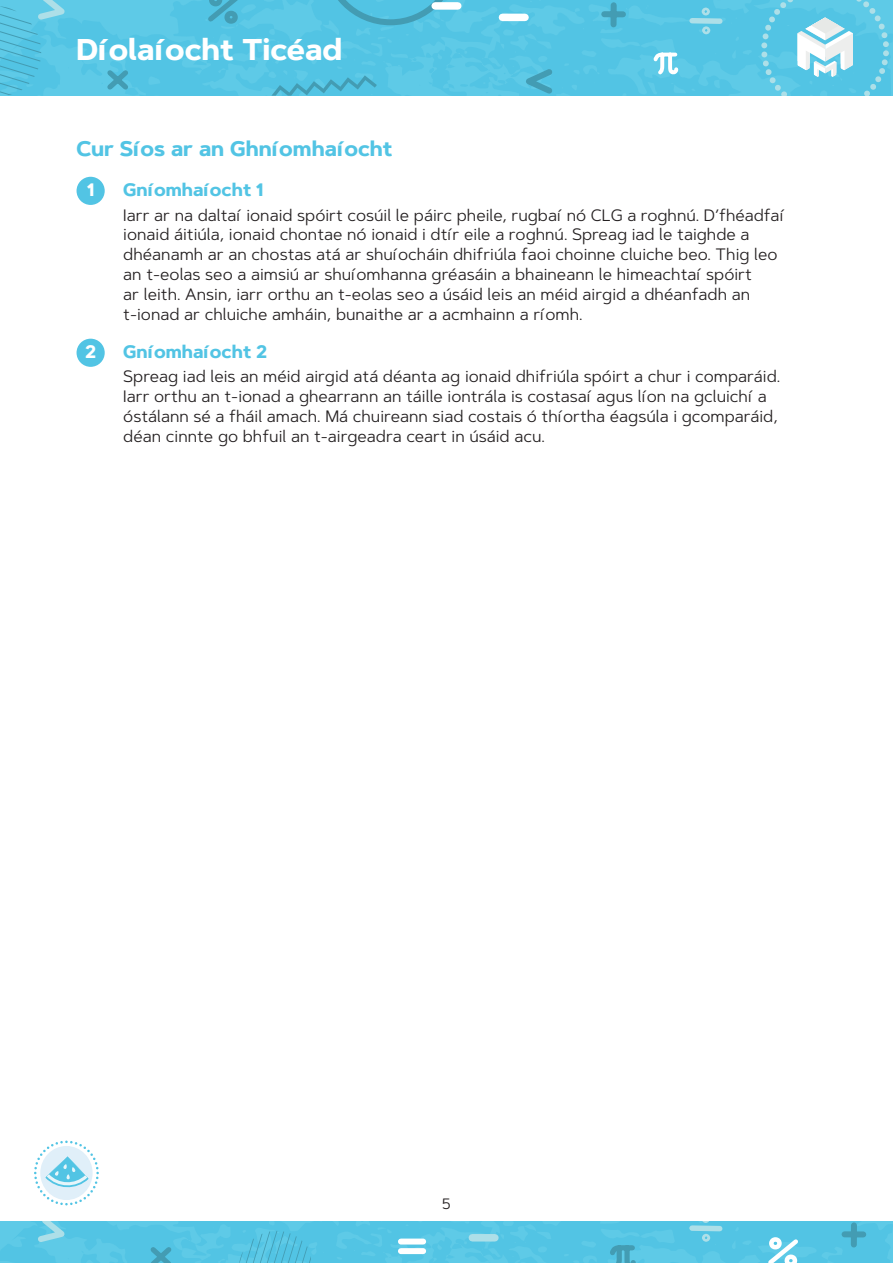
<style>
.page{position:relative;width:893px;height:1263px;background:#fff}
.page>*{position:absolute;margin:0;border:0;box-sizing:border-box;transform-origin:0 0}
.t1{font:700 30px "Artegra Sans";color:#fff}
.H2_Number-BLUE{font:700 21px "Artegra Sans";color:#52c4e4}
.H3_Number-BLUE{font:700 18px "Artegra Sans";color:#52c4e4}
.t2{font:700 18px "Artegra Sans";color:#fff}
.Body{font:16.5px/19.8px "Artegra Sans";color:#231f20}
.t3{font:15px "Artegra Sans";color:#231f20}
</style>
<div class="page">
<svg style="left:0;top:0;width:893px;height:96px;background:#56c6e5"></svg>
<svg style="left:271px;top:75px;width:106px;height:21px;background:#4fbbd9"></svg>
<svg style="left:0;top:0;width:75px;height:94px;background:#5ac6e3"></svg>
<svg style="left:514px;top:64px;width:43px;height:32px"></svg>
<div style="left:502px;top:14px;width:23px;height:7px;background:#fff"></div>
<svg style="left:686px;top:5px;width:39px;height:32px"></svg>
<div style="left:604px;top:11px;width:19px;height:6px;background:#439cb3"></div>
<div style="left:610px;top:5px;width:7px;height:19px;background:#439cb3"></div>
<svg style="left:652px;top:51px;width:28px;height:27px"></svg>
<svg style="left:203px;top:0;width:40px;height:28px"></svg>
<svg style="left:323px;top:0;width:135px;height:25px;background:#51bdda"></svg>
<svg style="left:103px;top:65px;width:30px;height:29px"></svg>
<svg style="left:761px;top:0;width:128px;height:96px;background:#75cfe7"></svg>
<div style="left:435px;top:2px;width:23px;height:8px;background:#fff"></div>
<svg style="left:0;top:1221px;width:893px;height:42px;background:#59c6e4"></svg>
<svg style="left:34px;top:1140px;width:65px;height:65px"></svg>
<div style="left:77px;top:177px;width:28px;height:28px;background:#52c4e4;border-radius:50%"></div>
<div style="left:77px;top:339px;width:28px;height:28px;background:#52c4e4;border-radius:50%"></div>
<h1 class="t1" style="left:77px;top:28px;width:267px">Díolaíocht Ticéad</h1>
<p class="H2_Number-BLUE" style="left:77px;top:133px;width:318px">Cur Síos ar an Ghníomhaíocht</p>
<h3 class="t2" style="left:87px;top:177px;width:9px">1</h3>
<p class="H3_Number-BLUE" style="left:123px;top:177px;width:142px">Gníomhaíocht 1</p>
<p class="Body" style="left:123px;top:204px;width:663px">Iarr ar na daltaí ionaid spóirt cosúil le páirc pheile, rugbaí nó CLG a roghnú. D’fhéadfaí ionaid áitiúla, ionaid chontae nó ionaid i dtír eile a roghnú. Spreag iad le taighde a dhéanamh ar an chostas atá ar shuíocháin dhifriúla faoi choinne cluiche beo. Thig leo an t-eolas seo a aimsiú ar shuíomhanna gréasáin a bhaineann le himeachtaí spóirt<br>ar leith. Ansin, iarr orthu an t-eolas seo a úsáid leis an méid airgid a dhéanfadh an t-ionad ar chluiche amháin, bunaithe ar a acmhainn a ríomh.</p>
<h3 class="t2" style="left:85px;top:339px;width:12px">2</h3>
<p class="H3_Number-BLUE" style="left:123px;top:339px;width:145px">Gníomhaíocht 2</p>
<p class="Body" style="left:123px;top:366px;width:658px">Spreag iad leis an méid airgid atá déanta ag ionaid dhifriúla spóirt a chur i comparáid.<br>Iarr orthu an t-ionad a ghearrann an táille iontrála is costasaí agus líon na gcluichí a óstálann sé a fháil amach. Má chuireann siad costais ó thíortha éagsúla i gcomparáid, déan cinnte go bhfuil an t-airgeadra ceart in úsáid acu.</p>
<p class="t3" style="left:442px;top:1193px;width:11px">5</p>
</div>
